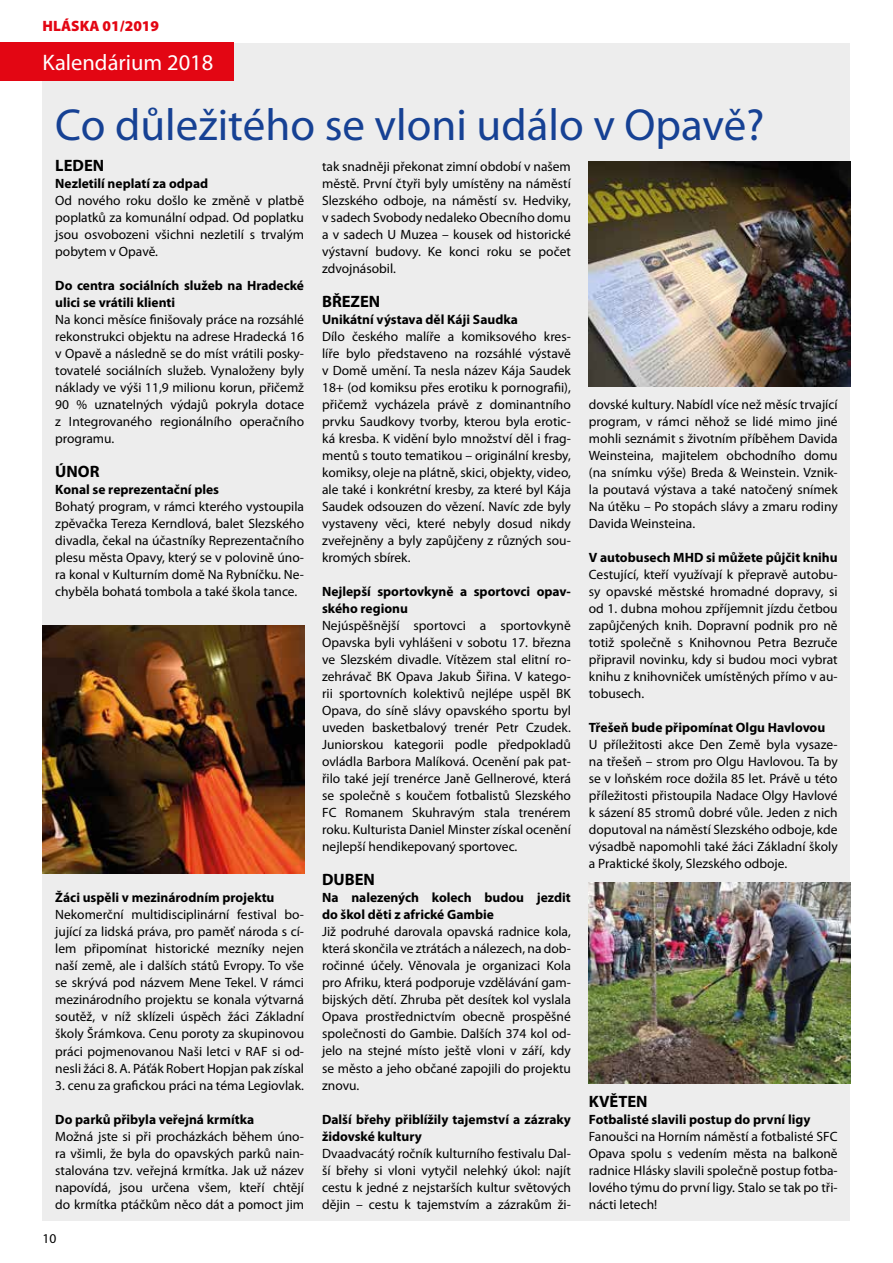
<style>
.page{position:relative;width:893px;height:1263px;background:#fff}
.page>*{position:absolute;margin:0;border:0;box-sizing:border-box;transform-origin:0 0}
.t1{font:45px "Myriad Pro";color:#164194}
.t2{font:22.5px "Myriad Pro";color:#fff}
.t3{font:700 16.5px "Myriad Pro";color:#000}
.t4{font:900 15px "Myriad Pro";color:#e30613}
.t5{font:13.5px/17px "Myriad Pro";color:#000;text-align:justify}
.t6{font:700 13.5px/17px "Myriad Pro";color:#000}
</style>
<div class="page">
<div style="left:43px;top:43px;width:807px;height:1177px;background:#ededed"></div>
<div style="left:0;top:43px;width:234px;height:38px;background:#e30613"></div>
<img style="left:43px;top:625px;width:261px;height:249px">
<img style="left:589px;top:162px;width:261px;height:224px">
<img style="left:589px;top:882px;width:261px;height:202px">
<p class="t4" style="left:43px;top:16px;width:118px">HLÁSKA 01/2019</p>
<h2 class="t2" style="left:43px;top:49px;width:172px">Kalendárium 2018</h2>
<h1 class="t1" style="left:55px;top:97px;width:711px">Co důležitého se vloni událo v Opavě?</h1>
<p class="t3" style="left:55px;top:155px;width:50px">LEDEN</p>
<p class="t6" style="left:55px;top:174px;width:154px">Nezletilí neplatí za odpad</p>
<p class="t5" style="left:55px;top:192px;width:250px">Od nového roku došlo ke změně v platbě poplatků za komunální odpad. Od poplatku jsou osvobozeni všichni nezletilí s trvalým pobytem v Opavě.</p>
<p class="t6" style="left:55px;top:277px;width:250px">Do centra sociálních služeb na Hradecké ulici se vrátili klienti</p>
<p class="t5" style="left:55px;top:311px;width:250px">Na konci měsíce finišovaly práce na rozsáhlé rekonstrukci objektu na adrese Hradecká 16 v Opavě a následně se do míst vrátili posky&shy;tovatelé sociálních služeb. Vynaloženy byly náklady ve výši 11,9 milionu korun, přičemž 90 % uznatelných výdajů pokryla dotace z Integrovaného regionálního operačního programu.</p>
<p class="t3" style="left:55px;top:461px;width:46px">ÚNOR</p>
<p class="t6" style="left:55px;top:481px;width:165px">Konal se reprezentační ples</p>
<p class="t5" style="left:55px;top:498px;width:250px">Bohatý program, v rámci kterého vystoupila zpěvačka Tereza Kerndlová, balet Slezského divadla, čekal na účastníky Reprezentačního plesu města Opavy, který se v polovině úno&shy;ra konal v Kulturním domě Na Rybníčku. Ne&shy;chyběla bohatá tombola a také škola tance.</p>
<p class="t5" style="left:322px;top:158px;width:250px">tak snadněji překonat zimní období v našem městě. První čtyři byly umístěny na náměstí Slezského odboje, na náměstí sv. Hedviky, v sadech Svobody nedaleko Obecního domu a v sadech U Muzea – kousek od historické výstavní budovy. Ke konci roku se počet zdvojnásobil.</p>
<p class="t3" style="left:322px;top:291px;width:60px">BŘEZEN</p>
<p class="t6" style="left:322px;top:311px;width:197px">Unikátní výstava děl Káji Saudka</p>
<p class="t5" style="left:322px;top:328px;width:250px">Dílo českého malíře a komiksového kres&shy;líře bylo představeno na rozsáhlé výstavě v Domě umění. Ta nesla název Kája Saudek 18+ (od komiksu přes erotiku k pornografii), přičemž vycházela právě z dominantního prvku Saudkovy tvorby, kterou byla erotic&shy;ká kresba. K vidění bylo množství děl i frag&shy;mentů s touto tematikou – originální kresby, komiksy, oleje na plátně, skici, objekty, video, ale také i konkrétní kresby, za které byl Kája Saudek odsouzen do vězení. Navíc zde byly vystaveny věci, které nebyly dosud nikdy zveřejněny a byly zapůjčeny z různých sou&shy;kromých sbírek.</p>
<p class="t6" style="left:322px;top:583px;width:250px">Nejlepší sportovkyně a sportovci opav&shy;ského regionu</p>
<p class="t5" style="left:322px;top:617px;width:250px">Nejúspěšnější sportovci a sportovkyně Opavska byli vyhlášeni v sobotu 17. března ve Slezském divadle. Vítězem stal elitní ro&shy;zehrávač BK Opava Jakub Šiřina. V katego&shy;rii sportovních kolektivů nejlépe uspěl BK Opava, do síně slávy opavského sportu byl uveden basketbalový trenér Petr Czudek.<br>Juniorskou kategorii podle předpokladů ovládla Barbora Malíková. Ocenění pak pat&shy;řilo také její trenérce Janě Gellnerové, která se společně s koučem fotbalistů Slezského FC Romanem Skuhravým stala trenérem roku. Kulturista Daniel Minster získal ocenění nejlepší hendikepovaný sportovec.</p>
<p class="t3" style="left:322px;top:869px;width:54px">DUBEN</p>
<p class="t6" style="left:322px;top:889px;width:250px">Na nalezených kolech budou jezdit do škol děti z africké Gambie</p>
<p class="t5" style="left:322px;top:923px;width:250px">Již podruhé darovala opavská radnice kola, která skončila ve ztrátách a nálezech, na dob&shy;ročinné účely. Věnovala je organizaci Kola pro Afriku, která podporuje vzdělávání gam&shy;bijských dětí. Zhruba pět desítek kol vyslala Opava prostřednictvím obecně prospěšné společnosti do Gambie. Dalších 374 kol od&shy;jelo na stejné místo ještě vloni v září, kdy se město a jeho občané zapojili do projektu znovu.</p>
<p class="t6" style="left:322px;top:1110px;width:250px">Další břehy přiblížily tajemství a zázraky židovské kultury</p>
<p class="t5" style="left:322px;top:1144px;width:250px">Dvaadvacátý ročník kulturního festivalu Dal&shy;ší břehy si vloni vytyčil nelehký úkol: najít cestu k jedné z nejstarších kultur světových dějin – cestu k tajemstvím a zázrakům ži-</p>
<p class="t5" style="left:589px;top:396px;width:250px">dovské kultury. Nabídl více než měsíc trvající program, v rámci něhož se lidé mimo jiné mohli seznámit s životním příběhem Davida Weinsteina, majitelem obchodního domu (na snímku výše) Breda &amp; Weinstein. Vznik&shy;la poutavá výstava a také natočený snímek Na útěku – Po stopách slávy a zmaru rodiny Davida Weinsteina.</p>
<p class="t6" style="left:589px;top:549px;width:250px">V autobusech MHD si můžete půjčit knihu</p>
<p class="t5" style="left:589px;top:566px;width:250px">Cestující, kteří využívají k přepravě autobu&shy;sy opavské městské hromadné dopravy, si od 1. dubna mohou zpříjemnit jízdu četbou zapůjčených knih. Dopravní podnik pro ně totiž společně s Knihovnou Petra Bezruče připravil novinku, kdy si budou moci vybrat knihu z knihovniček umístěných přímo v au&shy;tobusech.</p>
<p class="t6" style="left:589px;top:719px;width:238px">Třešeň bude připomínat Olgu Havlovou</p>
<p class="t5" style="left:589px;top:736px;width:250px">U příležitosti akce Den Země byla vysaze&shy;na třešeň – strom pro Olgu Havlovou. Ta by se v loňském roce dožila 85 let. Právě u této příležitosti přistoupila Nadace Olgy Havlové k sázení 85 stromů dobré vůle. Jeden z nich doputoval na náměstí Slezského odboje, kde výsadbě napomohli také žáci Základní školy a Praktické školy, Slezského odboje.</p>
<p class="t6" style="left:55px;top:889px;width:221px">Žáci uspěli v mezinárodním projektu</p>
<p class="t5" style="left:55px;top:906px;width:250px">Nekomerční multidisciplinární festival bo&shy;jující za lidská práva, pro paměť národa s cí&shy;lem připomínat historické mezníky nejen naší země, ale i dalších států Evropy. To vše se skrývá pod názvem Mene Tekel. V rámci mezinárodního projektu se konala výtvarná soutěž, v níž sklízeli úspěch žáci Základní školy Šrámkova. Cenu poroty za skupinovou práci pojmenovanou Naši letci v RAF si od&shy;nesli žáci 8. A. Páťák Robert Hopjan pak získal</p>
<p class="t5" style="left:55px;top:1076px;width:250px">3. cenu za grafickou práci na téma Legiovlak.</p>
<p class="t6" style="left:55px;top:1110px;width:200px">Do parků přibyla veřejná krmítka</p>
<p class="t5" style="left:55px;top:1127px;width:250px">Možná jste si při procházkách během úno&shy;ra všimli, že byla do opavských parků nain&shy;stalována tzv. veřejná krmítka. Jak už název napovídá, jsou určena všem, kteří chtějí do krmítka ptáčkům něco dát a pomoct jim</p>
<p class="t3" style="left:589px;top:1090px;width:60px">KVĚTEN</p>
<p class="t6" style="left:589px;top:1110px;width:223px">Fotbalisté slavili postup do první ligy</p>
<p class="t5" style="left:589px;top:1127px;width:250px">Fanoušci na Horním náměstí a fotbalisté SFC Opava spolu s vedením města na balkoně radnice Hlásky slavili společně postup fotba&shy;lového týmu do první ligy. Stalo se tak po tři&shy;nácti letech!</p>
<p class="t5" style="left:43px;top:1230px;width:15px">10</p>
</div>
